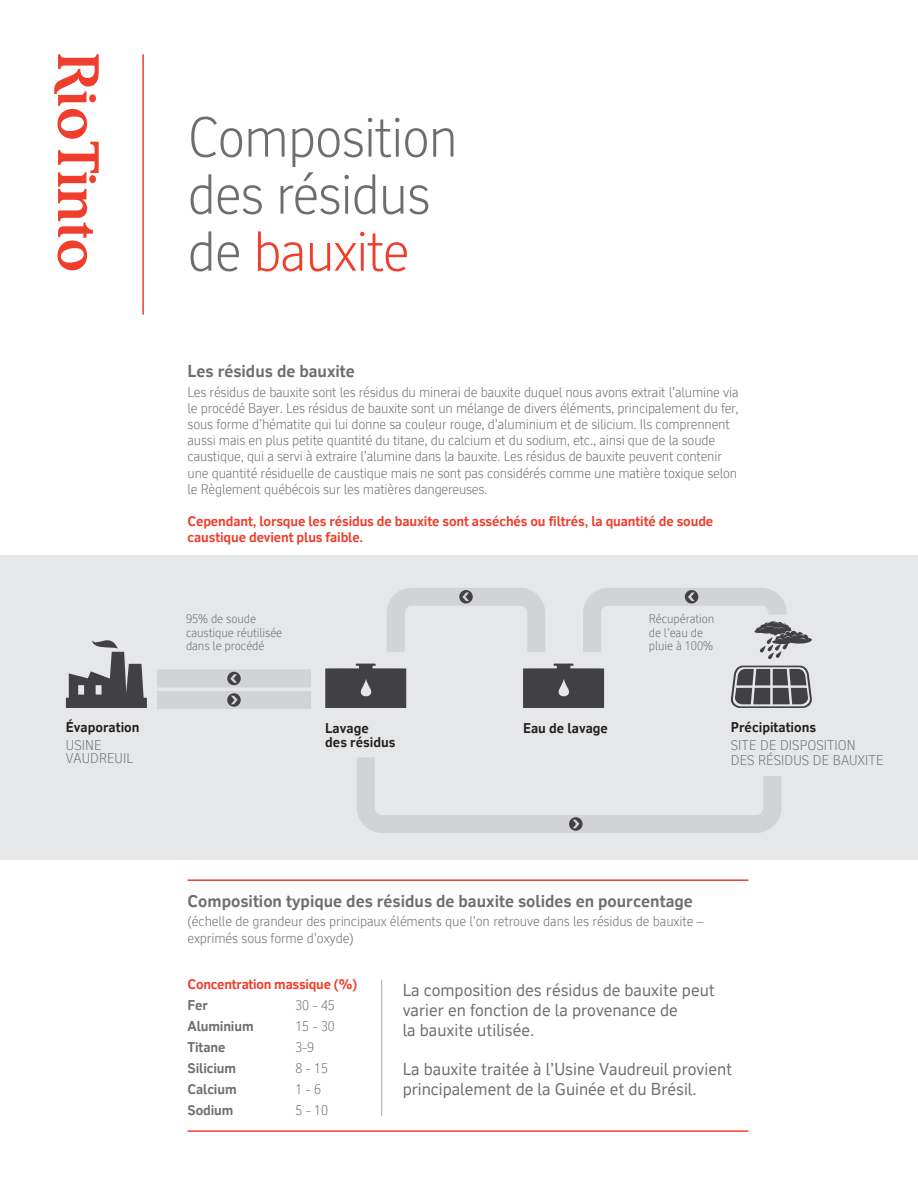
<style>
.page{position:relative;width:918px;height:1188px;background:#fff}
.page>*{position:absolute;margin:0;border:0;box-sizing:border-box;transform-origin:0 0}
.t1{font:300 54px/57px "RT Vickerman";letter-spacing:-.025em;color:#6d6e71}
.t2{font:16.5px/19.8px "RT Vickerman";color:#6d6e71}
.t3{font:700 16.5px "RT Vickerman";color:#6d6e71}
.t4{font:300 13.5px/16.2px "RT Vickerman";letter-spacing:-.015em;color:#6d6e71}
.t5{font:700 13.5px/16.2px "RT Vickerman";letter-spacing:-.01em;color:#ef3e2c}
.t6{font:700 13.5px/13.5px "RT Vickerman";color:#231f20}
.t7{font:700 13.5px "RT Vickerman";letter-spacing:-.01em;color:#6d6e71}
.t8{font:300 12px/13.5px "RT Vickerman";letter-spacing:-.01em;color:#6d6e71}
.s1{color:#ef3e2c}
</style>
<div class="page">
<div style="left:0;top:555px;width:918px;height:305px;background:#e6e7e8"></div>
<svg style="left:54px;top:54px;width:45px;height:216px"></svg>
<div style="left:89px;top:94px;width:7px;height:8px;background:#ef3e2c;border-radius:50%"></div>
<hr style="left:142px;top:54px;width:2px;height:261px;background:#ef3e2c">
<hr style="left:188px;top:879px;width:560px;height:2px;background:#ef3e2c">
<hr style="left:188px;top:1130px;width:560px;height:2px;background:#ef3e2c">
<hr style="left:381px;top:980px;width:1px;height:136px;background:#a7a9ac">
<div style="left:157px;top:691px;width:154px;height:18px;background:#d1d3d4"></div>
<svg style="left:66px;top:640px;width:81px;height:68px"></svg>
<svg style="left:357px;top:757px;width:424px;height:76px"></svg>
<svg style="left:569px;top:817px;width:14px;height:14px"></svg>
<svg style="left:227px;top:693px;width:14px;height:14px"></svg>
<div style="left:157px;top:669px;width:154px;height:18px;background:#d1d3d4"></div>
<svg style="left:227px;top:672px;width:14px;height:13px"></svg>
<svg style="left:325px;top:588px;width:487px;height:120px"></svg>
<p class="t6" style="left:66px;top:720px;width:75px">Évaporation</p>
<p class="t4" style="left:66px;top:738px;width:69px;line-height:13.5px">USINE<br>VAUDREUIL</p>
<h1 class="t1" style="left:188px;top:108px;width:272px">Composition des résidus de <span class="s1">bauxite</span></h1>
<p class="t3" style="left:188px;top:361px;width:169px">Les résidus de bauxite</p>
<p class="t4" style="left:188px;top:384px;width:553px">Les résidus de bauxite sont les résidus du minerai de bauxite duquel nous avons extrait l’alumine via le procédé Bayer. Les résidus de bauxite sont un mélange de divers éléments, principalement du fer, sous forme d’hématite qui lui donne sa couleur rouge, d’aluminium et de silicium. Ils comprennent aussi mais en plus petite quantité du titane, du calcium et du sodium, etc., ainsi que de la soude caustique, qui a servi à extraire l’alumine dans la bauxite. Les résidus de bauxite peuvent contenir une quantité résiduelle de caustique mais ne sont pas considérés comme une matière toxique selon le Règlement québécois sur les matières dangereuses.</p>
<p class="t5" style="left:188px;top:513px;width:527px">Cependant, lorsque les résidus de bauxite sont asséchés ou filtrés, la quantité de soude caustique devient plus faible.</p>
<p class="t8" style="left:186px;top:612px;width:98px">95% de soude caustique réutilisée dans le procédé</p>
<p class="t8" style="left:649px;top:612px;width:67px">Récupération de l’eau de pluie à 100%</p>
<p class="t6" style="left:325px;top:722px;width:72px">Lavage<br>des résidus</p>
<p class="t6" style="left:731px;top:720px;width:87px">Précipitations</p>
<p class="t6" style="left:523px;top:722px;width:86px">Eau de lavage</p>
<p class="t4" style="left:731px;top:737px;width:154px;line-height:15px">SITE DE DISPOSITION<br>DES RÉSIDUS DE BAUXITE</p>
<p class="t3" style="left:188px;top:891px;width:507px">Composition typique des résidus de bauxite solides en pourcentage</p>
<p class="t4" style="left:188px;top:913px;width:517px">(échelle de grandeur des principaux éléments que l’on retrouve dans les résidus de bauxite – exprimés sous forme d’oxyde)</p>
<p class="t2" style="left:403px;top:980px;width:314px">La composition des résidus de bauxite peut varier en fonction de la provenance de<br>la bauxite utilisée.</p>
<p class="t2" style="left:403px;top:1059px;width:331px">La bauxite traitée à l’Usine Vaudreuil provient principalement de la Guinée et du Brésil.</p>
<p class="t5" style="left:188px;top:976px;width:171px">Concentration massique (%)</p>
<p class="t7" style="left:188px;top:997px;width:22px">Fer</p>
<p class="t4" style="left:295px;top:997px;width:41px">30 - 45</p>
<p class="t7" style="left:188px;top:1018px;width:68px">Aluminium</p>
<p class="t4" style="left:295px;top:1018px;width:41px">15 - 30</p>
<p class="t7" style="left:188px;top:1039px;width:39px">Titane</p>
<p class="t4" style="left:295px;top:1039px;width:20px">3-9</p>
<p class="t7" style="left:188px;top:1060px;width:50px">Silicium</p>
<p class="t4" style="left:295px;top:1060px;width:34px">8 - 15</p>
<p class="t7" style="left:188px;top:1081px;width:51px">Calcium</p>
<p class="t4" style="left:295px;top:1081px;width:27px">1 - 6</p>
<p class="t7" style="left:188px;top:1102px;width:47px">Sodium</p>
<p class="t4" style="left:295px;top:1102px;width:34px">5 - 10</p>
</div>
